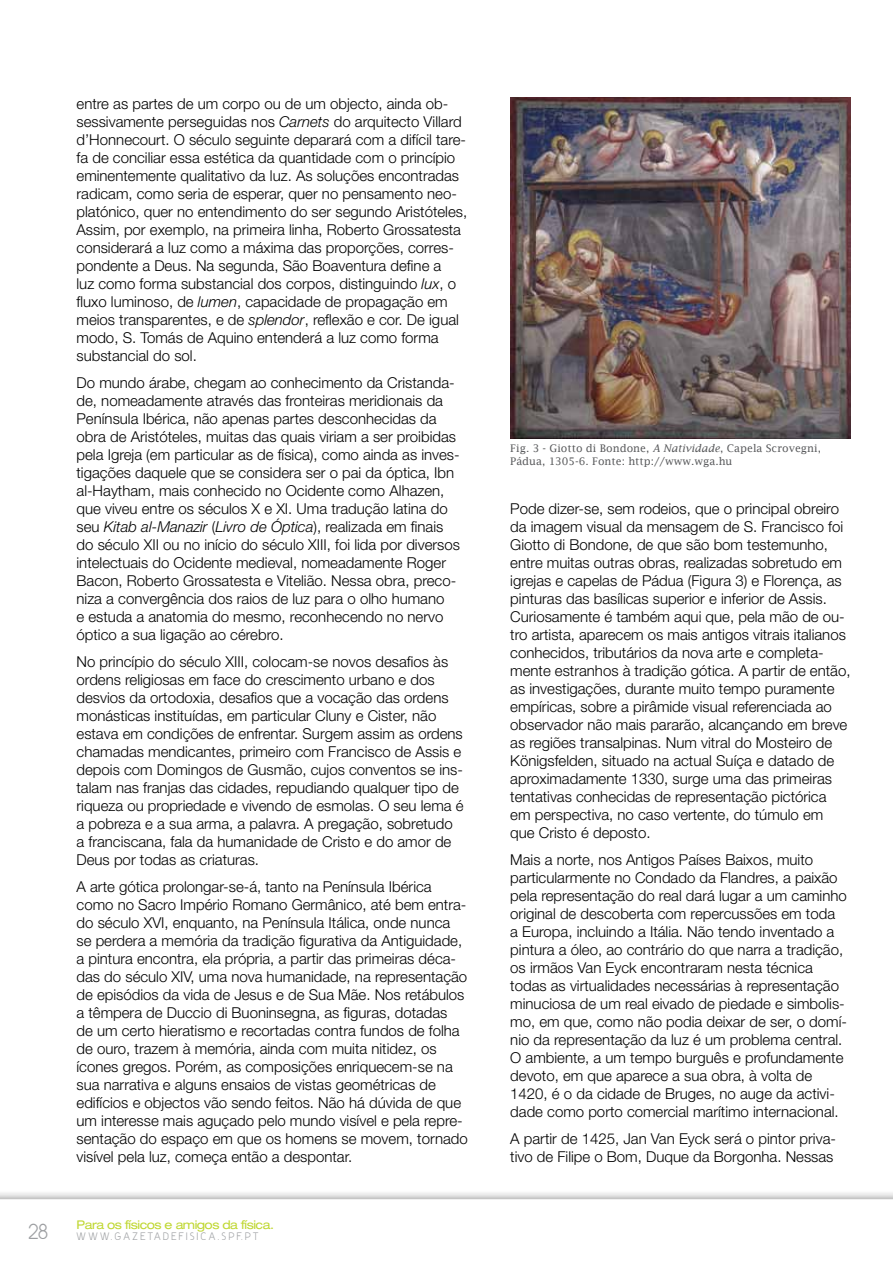
<style>
.page{position:relative;width:893px;height:1263px;background:#fff}
.page>*{position:absolute;margin:0;border:0;box-sizing:border-box;transform-origin:0 0}
.t1{font:18px "Y2 K Neophyte";color:#9d9fa2}
.t2{font:300 15px/18px "Helvetica Neue LT Std";color:#000}
.t3{font:expanded 12px "Helvetica Neue LT Std";letter-spacing:-.04em;color:#bfd730}
.t4{font:10.5px/12.6px "Lucida Fax";color:#58595b}
.t5{font:9px "Y2 K Neophyte";letter-spacing:.28em;color:#9d9fa2}
.s1{font-style:italic}
</style>
<div class="page">
<div style="left:0;top:1190px;width:893px;height:73px;background:#000;opacity:.45"></div>
<svg style="left:0;top:1199px;width:893px;height:64px"></svg>
<img style="left:510px;top:98px;width:340px;height:340px">
<p class="t2" style="left:77px;top:94px;width:392px">entre as partes de um corpo ou de um objecto, ainda ob&shy;sessivamente perseguidas nos <span class="s1">Carnets</span> do arquitecto Villard d’Honnecourt. O século seguinte deparará com a difícil tare&shy;fa de conciliar essa estética da quantidade com o princípio eminentemente qualitativo da luz. As soluções encontradas radicam, como seria de esperar, quer no pensamento neo&shy;platónico, quer no entendimento do ser segundo Aristóteles, Assim, por exemplo, na primeira linha, Roberto Grossatesta considerará a luz como a máxima das proporções, corres&shy;pondente a Deus. Na segunda, São Boaventura define a<br>luz como forma substancial dos corpos, distinguindo <span class="s1">lux</span>, o fluxo luminoso, de <span class="s1">lumen</span>, capacidade de propagação em meios transparentes, e de <span class="s1">splendor</span>, reflexão e cor. De igual modo, S. Tomás de Aquino entenderá a luz como forma substancial do sol.</p>
<p class="t2" style="left:77px;top:373px;width:385px">Do mundo árabe, chegam ao conhecimento da Cristanda&shy;de, nomeadamente através das fronteiras meridionais da Península Ibérica, não apenas partes desconhecidas da obra de Aristóteles, muitas das quais viriam a ser proibidas pela Igreja (em particular as de física), como ainda as inves&shy;tigações daquele que se considera ser o pai da óptica, Ibn al-Haytham, mais conhecido no Ocidente como Alhazen, que viveu entre os séculos X e XI. Uma tradução latina do seu <span class="s1">Kitab al-Manazir</span> (<span class="s1">Livro de Óptica</span>), realizada em finais do século XII ou no início do século XIII, foi lida por diversos intelectuais do Ocidente medieval, nomeadamente Roger Bacon, Roberto Grossatesta e Vitelião. Nessa obra, preco&shy;niza a convergência dos raios de luz para o olho humano<br>e estuda a anatomia do mesmo, reconhecendo no nervo óptico a sua ligação ao cérebro.</p>
<p class="t2" style="left:77px;top:652px;width:389px">No princípio do século XIII, colocam-se novos desafios às ordens religiosas em face do crescimento urbano e dos desvios da ortodoxia, desafios que a vocação das ordens monásticas instituídas, em particular Cluny e Cister, não estava em condições de enfrentar. Surgem assim as ordens chamadas mendicantes, primeiro com Francisco de Assis e depois com Domingos de Gusmão, cujos conventos se ins&shy;talam nas franjas das cidades, repudiando qualquer tipo de riqueza ou propriedade e vivendo de esmolas. O seu lema é a pobreza e a sua arma, a palavra. A pregação, sobretudo a franciscana, fala da humanidade de Cristo e do amor de Deus por todas as criaturas.</p>
<p class="t2" style="left:77px;top:877px;width:393px">A arte gótica prolongar-se-á, tanto na Península Ibérica como no Sacro Império Romano Germânico, até bem entra&shy;do século XVI, enquanto, na Península Itálica, onde nunca se perdera a memória da tradição figurativa da Antiguidade, a pintura encontra, ela própria, a partir das primeiras déca&shy;das do século XIV, uma nova humanidade, na representação de episódios da vida de Jesus e de Sua Mãe. Nos retábulos a têmpera de Duccio di Buoninsegna, as figuras, dotadas<br>de um certo hieratismo e recortadas contra fundos de folha de ouro, trazem à memória, ainda com muita nitidez, os ícones gregos. Porém, as composições enriquecem-se na sua narrativa e alguns ensaios de vistas geométricas de edifícios e objectos vão sendo feitos. Não há dúvida de que um interesse mais aguçado pelo mundo visível e pela repre&shy;sentação do espaço em que os homens se movem, tornado visível pela luz, começa então a despontar.</p>
<p class="t3" style="left:77px;top:1217px;width:199px">Para os físicos e amigos da física.</p>
<p class="t1" style="left:28px;top:1219px;width:21px">28</p>
<p class="t5" style="left:77px;top:1230px;width:183px">WWW.GAZETADEFISICA.SPF.PT</p>
<p class="t4" style="left:510px;top:442px;width:312px">Fig. 3 - Giotto di Bondone, <span class="s1">A Natividade</span>, Capela Scrovegni,<br>Pádua, 1305-6. Fonte: http://www.wga.hu</p>
<p class="t2" style="left:510px;top:499px;width:342px">Pode dizer-se, sem rodeios, que o principal obreiro da imagem visual da mensagem de S. Francisco foi Giotto di Bondone, de que são bom testemunho, entre muitas outras obras, realizadas sobretudo em igrejas e capelas de Pádua (Figura 3) e Florença, as pinturas das basílicas superior e inferior de Assis.<br>Curiosamente é também aqui que, pela mão de ou&shy;tro artista, aparecem os mais antigos vitrais italianos conhecidos, tributários da nova arte e completa&shy;mente estranhos à tradição gótica. A partir de então, as investigações, durante muito tempo puramente empíricas, sobre a pirâmide visual referenciada ao observador não mais pararão, alcançando em breve as regiões transalpinas. Num vitral do Mosteiro de Königsfelden, situado na actual Suíça e datado de aproximadamente 1330, surge uma das primeiras tentativas conhecidas de representação pictórica em perspectiva, no caso vertente, do túmulo em que Cristo é deposto.</p>
<p class="t2" style="left:510px;top:850px;width:338px">Mais a norte, nos Antigos Países Baixos, muito particularmente no Condado da Flandres, a paixão pela representação do real dará lugar a um caminho original de descoberta com repercussões em toda<br>a Europa, incluindo a Itália. Não tendo inventado a pintura a óleo, ao contrário do que narra a tradição, os irmãos Van Eyck encontraram nesta técnica todas as virtualidades necessárias à representação minuciosa de um real eivado de piedade e simbolis&shy;mo, em que, como não podia deixar de ser, o domí&shy;nio da representação da luz é um problema central.<br>O ambiente, a um tempo burguês e profundamente devoto, em que aparece a sua obra, à volta de 1420, é o da cidade de Bruges, no auge da activi&shy;dade como porto comercial marítimo internacional.</p>
<p class="t2" style="left:510px;top:1129px;width:327px">A partir de 1425, Jan Van Eyck será o pintor priva&shy;tivo de Filipe o Bom, Duque da Borgonha. Nessas</p>
</div>
